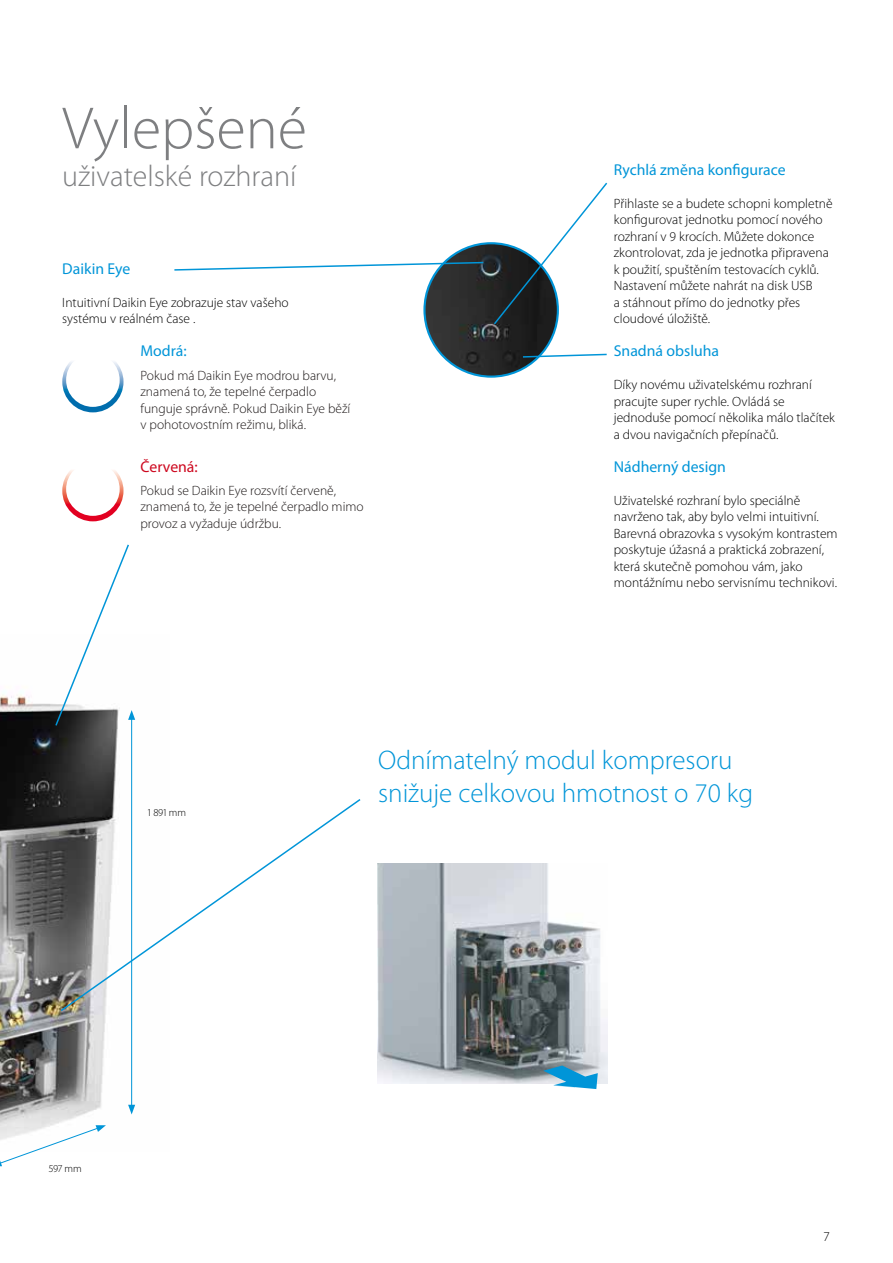
<style>
.page{position:relative;width:893px;height:1263px;background:#fff}
.page>*{position:absolute;margin:0;border:0;box-sizing:border-box;transform-origin:0 0}
.t1{font:300 60px "Myriad Pro";color:#7e7f81}
.t2{font:300 30px "Myriad Pro";color:#7e7f81}
.t3{font:300 27px/33px "Myriad Pro";color:#0095d8}
.t4{font:15.75px "Myriad Pro";color:#0095d8}
.t5{font:15.75px "Myriad Pro";color:#cd071e}
.t6{font:300 13.5px/16.5px "Myriad Pro";color:#000}
.t7{font:300 13.5px/16.5px "Myriad Pro";color:#1d1818}
.t8{font:300 10.5px "Myriad Pro";color:#000}
</style>
<div class="page">
<img style="left:377px;top:863px;width:230px;height:221px">
<img style="left:0;top:695px;width:136px;height:430px">
<svg style="left:59px;top:797px;width:302px;height:216px"></svg>
<img style="left:424px;top:243px;width:134px;height:134px;border-radius:67px">
<svg style="left:62px;top:470px;width:62px;height:51px"></svg>
<svg style="left:62px;top:362px;width:62px;height:50px"></svg>
<svg style="left:492px;top:182px;width:116px;height:144px"></svg>
<svg style="left:174px;top:261px;width:311px;height:10px"></svg>
<svg style="left:521px;top:353px;width:86px;height:5px"></svg>
<svg style="left:0;top:1125px;width:106px;height:41px"></svg>
<hr style="left:131px;top:717px;width:1px;height:390px;background:#0095d8">
<svg style="left:54px;top:544px;width:81px;height:183px"></svg>
<svg style="left:128px;top:1105px;width:7px;height:9px"></svg>
<svg style="left:531px;top:1062px;width:77px;height:27px;background:#82b5ce"></svg>
<h1 class="t1" style="left:62px;top:95px;width:246px">Vylepšené</h1>
<h2 class="t2" style="left:62px;top:160px;width:236px">uživatelské rozhraní</h2>
<p class="t4" style="left:62px;top:259px;width:69px">Daikin Eye</p>
<p class="t6" style="left:62px;top:294px;width:228px">Intuitivní Daikin Eye zobrazuje stav vašeho systému v reálném čase .</p>
<p class="t4" style="left:141px;top:341px;width:48px">Modrá:</p>
<p class="t7" style="left:141px;top:367px;width:211px">Pokud má Daikin Eye modrou barvu, znamená to, že tepelné čerpadlo funguje správně. Pokud Daikin Eye běží v pohotovostním režimu, bliká.</p>
<p class="t5" style="left:141px;top:457px;width:59px">Červená:</p>
<p class="t7" style="left:141px;top:482px;width:225px">Pokud se Daikin Eye rozsvítí červeně, znamená to, že je tepelné čerpadlo mimo provoz a vyžaduje údržbu.</p>
<p class="t4" style="left:614px;top:160px;width:173px">Rychlá změna konfigurace</p>
<p class="t6" style="left:614px;top:195px;width:220px">Přihlaste se a budete schopni kompletně konfigurovat jednotku pomocí nového rozhraní v 9 krocích. Můžete dokonce zkontrolovat, zda je jednotka připravena k použití, spuštěním testovacích cyklů.<br>Nastavení můžete nahrát na disk USB<br>a stáhnout přímo do jednotky přes cloudové úložiště.</p>
<p class="t4" style="left:614px;top:341px;width:107px">Snadná obsluha</p>
<p class="t6" style="left:614px;top:376px;width:223px">Díky novému uživatelskému rozhraní pracujte super rychle. Ovládá se jednoduše pomocí několika málo tlačítek a dvou navigačních přepínačů.</p>
<p class="t4" style="left:614px;top:457px;width:114px">Nádherný design</p>
<p class="t6" style="left:614px;top:492px;width:225px">Uživatelské rozhraní bylo speciálně navrženo tak, aby bylo velmi intuitivní.<br>Barevná obrazovka s vysokým kontrastem poskytuje úžasná a praktická zobrazení, která skutečně pomohou vám, jako montážnímu nebo servisnímu technikovi.</p>
<p class="t8" style="left:148px;top:806px;width:40px">1 891 mm</p>
<h3 class="t3" style="left:378px;top:743px;width:377px">Odnímatelný modul kompresoru snižuje celkovou hmotnost o 70 kg</h3>
<p class="t8" style="left:49px;top:1163px;width:34px">597 mm</p>
<p class="t6" style="left:824px;top:1229px;width:7px">7</p>
</div>
